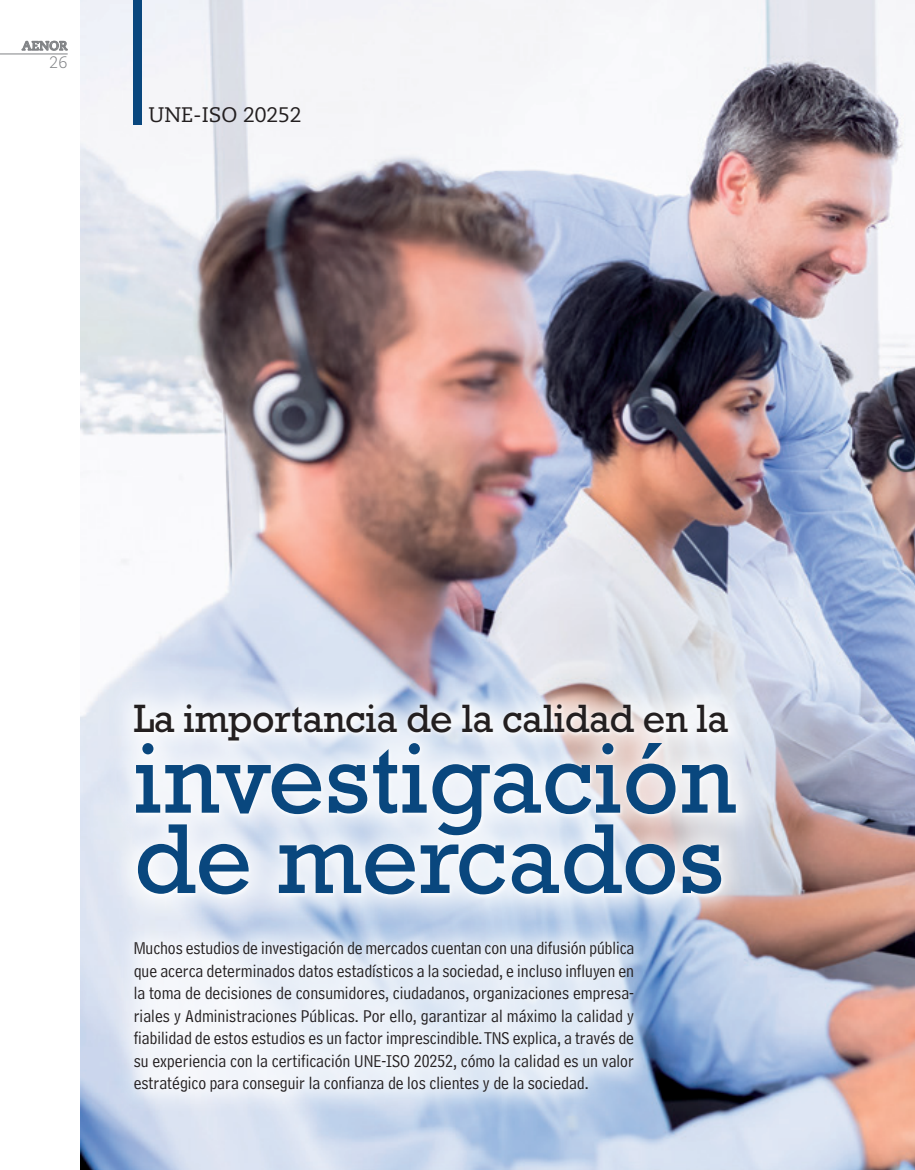
<style>
.page{position:relative;width:915px;height:1170px;background:#fff}
.page>*{position:absolute;margin:0;border:0;box-sizing:border-box;transform-origin:0 0}
._02_TITULAR_TEMAS{font:100.95px "Rockwell Std";color:#09477e}
._02_TITULAR_TEMAS-2{font:40.2px "Rockwell Std";letter-spacing:-.01em;color:#231f20}
.t1{font:21px "Caecilia LT Std";color:#231f20}
._03_ENTRADILLA{font:18px/22.5px "Bell Centennial Std Address";color:#231f20;text-align:justify}
.t2{font:300 16.5px "Caecilia LT Std";color:#808285}
.t3{font:700 12.75px "Caecilia LT Std";color:#808285}
</style>
<div class="page">
<svg style="left:22px;top:41px;width:46px;height:10px"></svg>
<hr style="left:0;top:54px;width:68px;height:1px;background:#808285">
<img style="left:81px;top:0;width:833px;height:1169px">
<div style="left:111px;top:918px;width:545px;height:196px;background:#fff;opacity:.92"></div>
<div style="left:134px;top:0;width:8px;height:124px;background:#09477e"></div>
<div style="left:103px;top:674px;width:663px;height:251px;background:#fff;opacity:.75"></div>
<p class="t3" style="left:22px;top:38px;width:47px">AENOR</p>
<p class="t2" style="left:49px;top:53px;width:20px">26</p>
<p class="t1" style="left:148px;top:102px;width:154px">UNE-ISO 20252</p>
<p class="_02_TITULAR_TEMAS-2" style="left:134px;top:695px;width:596px">La importancia de la calidad en la</p>
<p class="_02_TITULAR_TEMAS" style="left:134px;top:720px;width:603px">investigación</p>
<p class="_02_TITULAR_TEMAS" style="left:134px;top:800px;width:591px">de mercados</p>
<p class="_03_ENTRADILLA" style="left:134px;top:936px;width:502px">Muchos estudios de investigación de mercados cuentan con una difusión pública que acerca determinados datos estadísticos a la sociedad, e incluso influyen en la toma de decisiones de consumidores, ciudadanos, organizaciones empresa&shy;riales y Administraciones Públicas. Por ello, garantizar al máximo la calidad y fiabilidad de estos estudios es un factor imprescindible. TNS explica, a través de su experiencia con la certificación UNE-ISO 20252, cómo la calidad es un valor estratégico para conseguir la confianza de los clientes y de la sociedad.</p>
</div>
